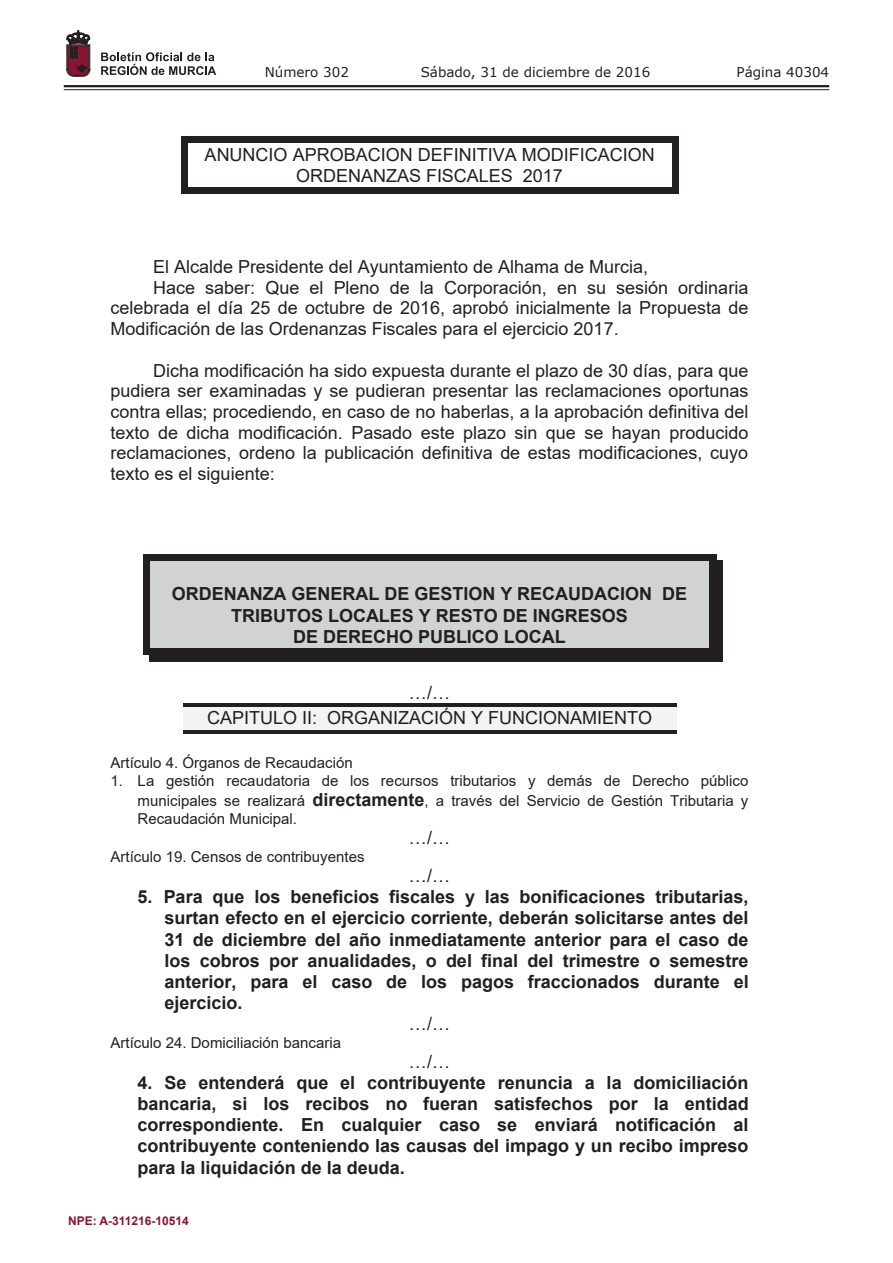
<style>
.page{position:relative;width:893px;height:1263px;background:#fff}
.page>*{position:absolute;margin:0;border:0;box-sizing:border-box;transform-origin:0 0}
.t1{font:18px/20.7px "Arial";color:#231f20;text-align:center}
.t2{font:700 18px/21.1px "Arial";color:#231f20;text-align:justify}
.t3{font:15px/20.5px "Arial";color:#231f20;text-align:right}
.t4{font:13.5px "Verdana";color:#231f20}
.t5{font:700 12px "Arial";color:#881536}
.s1{font-weight:700;font-size:18px}
</style>
<div class="page">
<hr style="left:64px;top:85px;width:765px;height:2px;background:#231f20">
<hr style="left:64px;top:89px;width:765px;height:1px;background:#231f20">
<svg style="left:101px;top:52px;width:115px;height:23px"></svg>
<svg style="left:67px;top:31px;width:23px;height:45px"></svg>
<div style="left:181px;top:136px;width:497px;height:7px;background:#231f20"></div>
<div style="left:181px;top:143px;width:6px;height:22px;background:#231f20"></div>
<div style="left:672px;top:143px;width:6px;height:22px;background:#231f20"></div>
<div style="left:181px;top:187px;width:497px;height:7px;background:#231f20"></div>
<div style="left:181px;top:165px;width:6px;height:22px;background:#231f20"></div>
<div style="left:672px;top:165px;width:6px;height:22px;background:#231f20"></div>
<div style="left:149px;top:560px;width:561px;height:23px;background:#d1d2d4"></div>
<div style="left:143px;top:554px;width:573px;height:6px;background:#231f20"></div>
<div style="left:143px;top:560px;width:6px;height:23px;background:#231f20"></div>
<div style="left:710px;top:560px;width:13px;height:23px;background:#231f20"></div>
<div style="left:149px;top:583px;width:561px;height:21px;background:#d1d2d4"></div>
<div style="left:143px;top:583px;width:6px;height:21px;background:#231f20"></div>
<div style="left:710px;top:583px;width:13px;height:21px;background:#231f20"></div>
<div style="left:149px;top:604px;width:561px;height:21px;background:#d1d2d4"></div>
<div style="left:143px;top:604px;width:6px;height:21px;background:#231f20"></div>
<div style="left:710px;top:604px;width:13px;height:21px;background:#231f20"></div>
<div style="left:149px;top:625px;width:561px;height:23px;background:#d1d2d4"></div>
<div style="left:143px;top:648px;width:6px;height:7px;background:#231f20"></div>
<div style="left:149px;top:648px;width:561px;height:13px;background:#231f20"></div>
<div style="left:716px;top:648px;width:7px;height:13px;background:#231f20"></div>
<div style="left:710px;top:655px;width:13px;height:6px;background:#231f20"></div>
<div style="left:710px;top:648px;width:6px;height:7px;background:#231f20"></div>
<div style="left:143px;top:625px;width:6px;height:23px;background:#231f20"></div>
<div style="left:710px;top:625px;width:13px;height:23px;background:#231f20"></div>
<div style="left:183px;top:706px;width:493px;height:24px;background:#f2f3f4"></div>
<hr style="left:183px;top:703px;width:493px;height:3px;background:#231f20">
<hr style="left:183px;top:730px;width:493px;height:3px;background:#231f20">
<p class="t4" style="left:265px;top:62px;width:86px">Número 302</p>
<p class="t4" style="left:421px;top:62px;width:231px">Sábado, 31 de diciembre de 2016</p>
<p class="t4" style="left:736px;top:62px;width:94px">Página 40304</p>
<p class="t1" style="left:205px;top:144px;width:452px">ANUNCIO APROBACION DEFINITIVA MODIFICACION<br>ORDENANZAS FISCALES 2017</p>
<p class="t1" style="left:153px;top:256px;width:496px">El Alcalde Presidente del Ayuntamiento de Alhama de Murcia,</p>
<p class="t1" style="left:153px;top:277px;width:597px">Hace saber: Que el Pleno de la Corporación, en su sesión ordinaria</p>
<p class="t1" style="left:111px;top:298px;width:639px">celebrada el día 25 de octubre de 2016, aprobó inicialmente la Propuesta de</p>
<p class="t1" style="left:111px;top:318px;width:510px">Modificación de las Ordenanzas Fiscales para el ejercicio 2017.</p>
<p class="t1" style="left:111px;top:360px;width:639px;text-align:justify;text-indent:43px">Dicha modificación ha sido expuesta durante el plazo de 30 días, para que pudiera ser examinadas y se pudieran presentar las reclamaciones oportunas contra ellas; procediendo, en caso de no haberlas, a la aprobación definitiva del texto de dicha modificación. Pasado este plazo sin que se hayan producido reclamaciones, ordeno la publicación definitiva de estas modificaciones, cuyo texto es el siguiente:</p>
<p class="t2" style="left:172px;top:584px;width:517px;text-align:center">ORDENANZA GENERAL DE GESTION Y RECAUDACION DE<br>TRIBUTOS LOCALES Y RESTO DE INGRESOS<br>DE DERECHO PUBLICO LOCAL</p>
<p class="t1" style="left:207px;top:680px;width:447px;line-height:25.5px">…/…<br>CAPITULO II: ORGANIZACIÓN Y FUNCIONAMIENTO</p>
<p class="t3" style="left:111px;top:753px;width:244px">Artículo 4. Órganos de Recaudación</p>
<p class="t3" style="left:111px;top:770px;width:639px">1. La gestión recaudatoria de los recursos tributarios y demás de Derecho público municipales se realizará <span class="s1">directamente</span>, a través del Servicio de Gestión Tributaria y</p>
<p class="t3" style="left:138px;top:808px;width:161px">Recaudación Municipal.</p>
<p class="t1" style="left:409px;top:827px;width:43px">…/…</p>
<p class="t3" style="left:111px;top:846px;width:255px">Artículo 19. Censos de contribuyentes</p>
<p class="t1" style="left:409px;top:865px;width:43px">…/…</p>
<p class="t2" style="left:165px;top:887px;width:586px;text-indent:-27px">5. Para que los beneficios fiscales y las bonificaciones tributarias, surtan efecto en el ejercicio corriente, deberán solicitarse antes del 31 de diciembre del año inmediatamente anterior para el caso de los cobros por anualidades, o del final del trimestre o semestre anterior, para el caso de los pagos fraccionados durante el ejercicio.</p>
<p class="t1" style="left:409px;top:1013px;width:43px">…/…</p>
<p class="t3" style="left:111px;top:1032px;width:232px">Artículo 24. Domiciliación bancaria</p>
<p class="t1" style="left:409px;top:1051px;width:43px">…/…</p>
<p class="t2" style="left:138px;top:1072px;width:613px">4. Se entenderá que el contribuyente renuncia a la domiciliación bancaria, si los recibos no fueran satisfechos por la entidad correspondiente. En cualquier caso se enviará notificación al contribuyente conteniendo las causas del impago y un recibo impreso para la liquidación de la deuda.</p>
<p class="t5" style="left:68px;top:1212px;width:122px">NPE: A-311216-10514</p>
</div>
